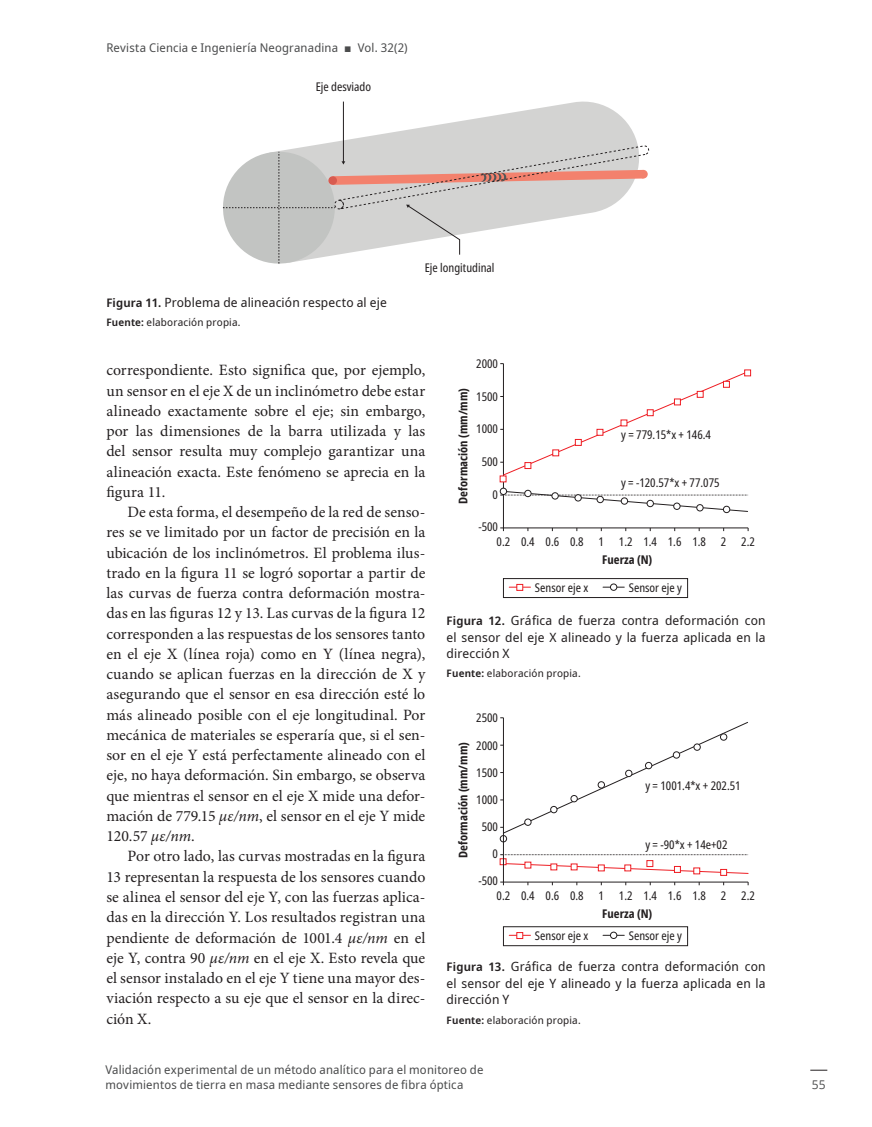
<style>
.page{position:relative;width:872px;height:1127px;background:#fff}
.page>*{position:absolute;margin:0;border:0;box-sizing:border-box;transform-origin:0 0}
._01_TextoCorrido{font:15.75px/20.2px "Minion Pro";color:#231f20;text-align:justify}
._01b_PrimerPárrafo{font:15.75px/20.2px "Minion Pro";letter-spacing:.005em;color:#231f20;text-align:justify}
._06_TítuloFigura{font:12.75px/16.5px "Noto Sans Display";letter-spacing:.01em;color:#231f20;text-align:justify}
.t1{font:condensed 12px "Noto Sans Display";color:#231f20}
.t2{font:12px/15px "Noto Sans Display";letter-spacing:.015em;color:#4b4c4d}
.t3{font:700 condensed 12px "Noto Sans Display";color:#231f20}
.t4{font:12px "Open Sans";color:#4b4c4d}
._06_FuenteTABLA{font:10.5px "Noto Sans Display";letter-spacing:.02em;color:#231f20}
.s1{font-weight:600;font-size:12px}
.s2{font-weight:600}
.s3{font-style:italic}
</style>
<div class="page">
<svg style="left:810px;top:1070px;width:17px;height:1px"></svg>
<svg style="left:317px;top:101px;width:321px;height:44px;fill:#d3d3d2"></svg>
<hr style="left:343px;top:102px;width:1px;height:60px;background:#231f20">
<svg style="left:223px;top:145px;width:426px;height:119px"></svg>
<svg style="left:503px;top:363px;width:245px;height:165px"></svg>
<div style="left:503px;top:578px;width:185px;height:20px;border:1px solid #231f20"></div>
<svg style="left:603px;top:587px;width:21px;height:1px"></svg>
<svg style="left:509px;top:584px;width:21px;height:6px"></svg>
<div style="left:516px;top:584px;width:7px;height:7px;border:1px solid #ee1d23"></div>
<div style="left:610px;top:584px;width:7px;height:6px;background:#fff;border-radius:50%"></div>
<div style="left:610px;top:583px;width:7px;height:8px;border:1px solid #231f20;border-radius:50%"></div>
<div style="left:744px;top:369px;width:7px;height:7px;border:1px solid #ee1d23"></div>
<svg style="left:500px;top:370px;width:250px;height:112px"></svg>
<div style="left:524px;top:462px;width:7px;height:7px;border:1px solid #ee1d23"></div>
<svg style="left:500px;top:488px;width:248px;height:24px"></svg>
<div style="left:621px;top:497px;width:7px;height:8px;border:1px solid #231f20;border-radius:50%"></div>
<div style="left:647px;top:500px;width:6px;height:7px;background:#fff;border-radius:50%"></div>
<div style="left:646px;top:500px;width:8px;height:7px;border:1px solid #231f20;border-radius:50%"></div>
<div style="left:673px;top:503px;width:7px;height:6px;background:#fff;border-radius:50%"></div>
<div style="left:673px;top:503px;width:7px;height:7px;border:1px solid #231f20;border-radius:50%"></div>
<div style="left:696px;top:505px;width:7px;height:6px;background:#fff;border-radius:50%"></div>
<div style="left:696px;top:504px;width:7px;height:7px;border:1px solid #231f20;border-radius:50%"></div>
<div style="left:723px;top:506px;width:6px;height:7px;background:#fff;border-radius:50%"></div>
<div style="left:723px;top:506px;width:7px;height:7px;border:1px solid #231f20;border-radius:50%"></div>
<div style="left:500px;top:835px;width:6px;height:7px;background:#f4f4f4;border-radius:50%"></div>
<div style="left:500px;top:835px;width:7px;height:7px;border:1px solid #231f20;border-radius:50%"></div>
<svg style="left:503px;top:834px;width:245px;height:48px"></svg>
<svg style="left:500px;top:717px;width:248px;height:117px"></svg>
<div style="left:503px;top:926px;width:185px;height:20px;border:1px solid #231f20"></div>
<svg style="left:603px;top:935px;width:21px;height:1px"></svg>
<svg style="left:509px;top:932px;width:21px;height:6px"></svg>
<div style="left:516px;top:932px;width:7px;height:7px;border:1px solid #ee1d23"></div>
<div style="left:610px;top:932px;width:7px;height:6px;background:#fff;border-radius:50%"></div>
<div style="left:610px;top:932px;width:7px;height:7px;border:1px solid #231f20;border-radius:50%"></div>
<svg style="left:500px;top:854px;width:249px;height:21px"></svg>
<p class="t2" style="left:106px;top:41px;width:303px">Revista Ciencia e Ingeniería Neogranadina ■ Vol. 32(2)</p>
<p class="t1" style="left:316px;top:78px;width:57px">Eje desviado</p>
<p class="_06_TítuloFigura" style="left:106px;top:294px;width:282px"><span class="s1">Figura 11.</span> Problema de alineación respecto al eje</p>
<p class="_06_FuenteTABLA" style="left:106px;top:315px;width:136px"><span class="s2">Fuente:</span> elaboración propia.</p>
<p class="t1" style="left:425px;top:259px;width:71px">Eje longitudinal</p>
<p class="_01b_PrimerPárrafo" style="left:106px;top:360px;width:320px">correspondiente. Esto significa que, por ejemplo, un sensor en el eje X de un inclinómetro debe estar alineado exactamente sobre el eje; sin embargo, por las dimensiones de la barra utilizada y las del sensor resulta muy complejo garantizar una alineación exacta. Este fenómeno se aprecia en la figura 11.</p>
<p class="_01_TextoCorrido" style="left:106px;top:502px;width:320px;text-indent:21px">De esta forma, el desempeño de la red de senso&shy;res se ve limitado por un factor de precisión en la ubicación de los inclinómetros. El problema ilus&shy;trado en la figura 11 se logró soportar a partir de las curvas de fuerza contra deformación mostra&shy;das en las figuras 12 y 13. Las curvas de la figura 12 corresponden a las respuestas de los sensores tanto en el eje X (línea roja) como en Y (línea negra), cuando se aplican fuerzas en la dirección de X y asegurando que el sensor en esa dirección esté lo más alineado posible con el eje longitudinal. Por mecánica de materiales se esperaría que, si el sen&shy;sor en el eje Y está perfectamente alineado con el eje, no haya deformación. Sin embargo, se observa que mientras el sensor en el eje X mide una defor&shy;mación de 779.15 <span class="s3">με/nm</span>, el sensor en el eje Y mide 120.57 <span class="s3">με/nm</span>.</p>
<p class="_01_TextoCorrido" style="left:106px;top:846px;width:320px;text-indent:21px">Por otro lado, las curvas mostradas en la figura 13 representan la respuesta de los sensores cuando se alinea el sensor del eje Y, con las fuerzas aplica&shy;das en la dirección Y. Los resultados registran una pendiente de deformación de 1001.4 <span class="s3">με/nm</span> en el eje Y, contra 90 <span class="s3">με/nm</span> en el eje X. Esto revela que el sensor instalado en el eje Y tiene una mayor des&shy;viación respecto a su eje que el sensor en la direc&shy;ción X.</p>
<p class="t1" style="left:476px;top:355px;width:23px">2000</p>
<p class="t3" style="left:454px;top:504px;width:117px;rotate:-90deg">Deformación (mm/mm)</p>
<p class="t1" style="left:476px;top:388px;width:23px">1500</p>
<p class="t1" style="left:476px;top:421px;width:23px">1000</p>
<p class="t1" style="left:482px;top:453px;width:18px">500</p>
<p class="t1" style="left:492px;top:486px;width:7px">0</p>
<p class="t1" style="left:478px;top:518px;width:21px">-500</p>
<p class="t1" style="left:621px;top:427px;width:91px">y = 779.15*x + 146.4</p>
<p class="t1" style="left:621px;top:474px;width:100px">y = -120.57*x + 77.075</p>
<p class="t1" style="left:496px;top:533px;width:260px">0.2 0.4 0.6 0.8 1 1.2 1.4 1.6 1.8 2 2.2</p>
<p class="t1" style="left:535px;top:579px;width:55px">Sensor eje x</p>
<p class="t3" style="left:602px;top:550px;width:52px">Fuerza (N)</p>
<p class="t1" style="left:629px;top:579px;width:55px">Sensor eje y</p>
<p class="_06_TítuloFigura" style="left:446px;top:613px;width:320px"><span class="s1">Figura 12.</span> Gráfica de fuerza contra deformación con el sensor del eje X alineado y la fuerza aplicada en la dirección X</p>
<p class="_06_FuenteTABLA" style="left:446px;top:666px;width:136px"><span class="s2">Fuente:</span> elaboración propia.</p>
<p class="t1" style="left:476px;top:710px;width:23px">2500</p>
<p class="t1" style="left:476px;top:737px;width:23px">2000</p>
<p class="t3" style="left:454px;top:858px;width:117px;rotate:-90deg">Deformación (mm/mm)</p>
<p class="t1" style="left:476px;top:764px;width:23px">1500</p>
<p class="t1" style="left:645px;top:777px;width:97px">y = 1001.4*x + 202.51</p>
<p class="t1" style="left:476px;top:791px;width:23px">1000</p>
<p class="t1" style="left:482px;top:818px;width:18px">500</p>
<p class="t1" style="left:645px;top:836px;width:83px">y = -90*x + 14e+02</p>
<p class="t1" style="left:496px;top:887px;width:260px">0.2 0.4 0.6 0.8 1 1.2 1.4 1.6 1.8 2 2.2</p>
<p class="t1" style="left:535px;top:927px;width:55px">Sensor eje x</p>
<p class="t1" style="left:492px;top:845px;width:7px">0</p>
<p class="t1" style="left:478px;top:872px;width:21px">-500</p>
<p class="t3" style="left:602px;top:905px;width:52px">Fuerza (N)</p>
<p class="t1" style="left:629px;top:927px;width:55px">Sensor eje y</p>
<p class="_06_TítuloFigura" style="left:446px;top:958px;width:320px"><span class="s1">Figura 13.</span> Gráfica de fuerza contra deformación con el sensor del eje Y alineado y la fuerza aplicada en la dirección Y</p>
<p class="_06_FuenteTABLA" style="left:446px;top:1012px;width:136px"><span class="s2">Fuente:</span> elaboración propia.</p>
<p class="t2" style="left:105px;top:1062px;width:379px">Validación experimental de un método analítico para el monitoreo de movimientos de tierra en masa mediante sensores de fibra óptica</p>
<p class="t4" style="left:812px;top:1076px;width:15px">55</p>
</div>
